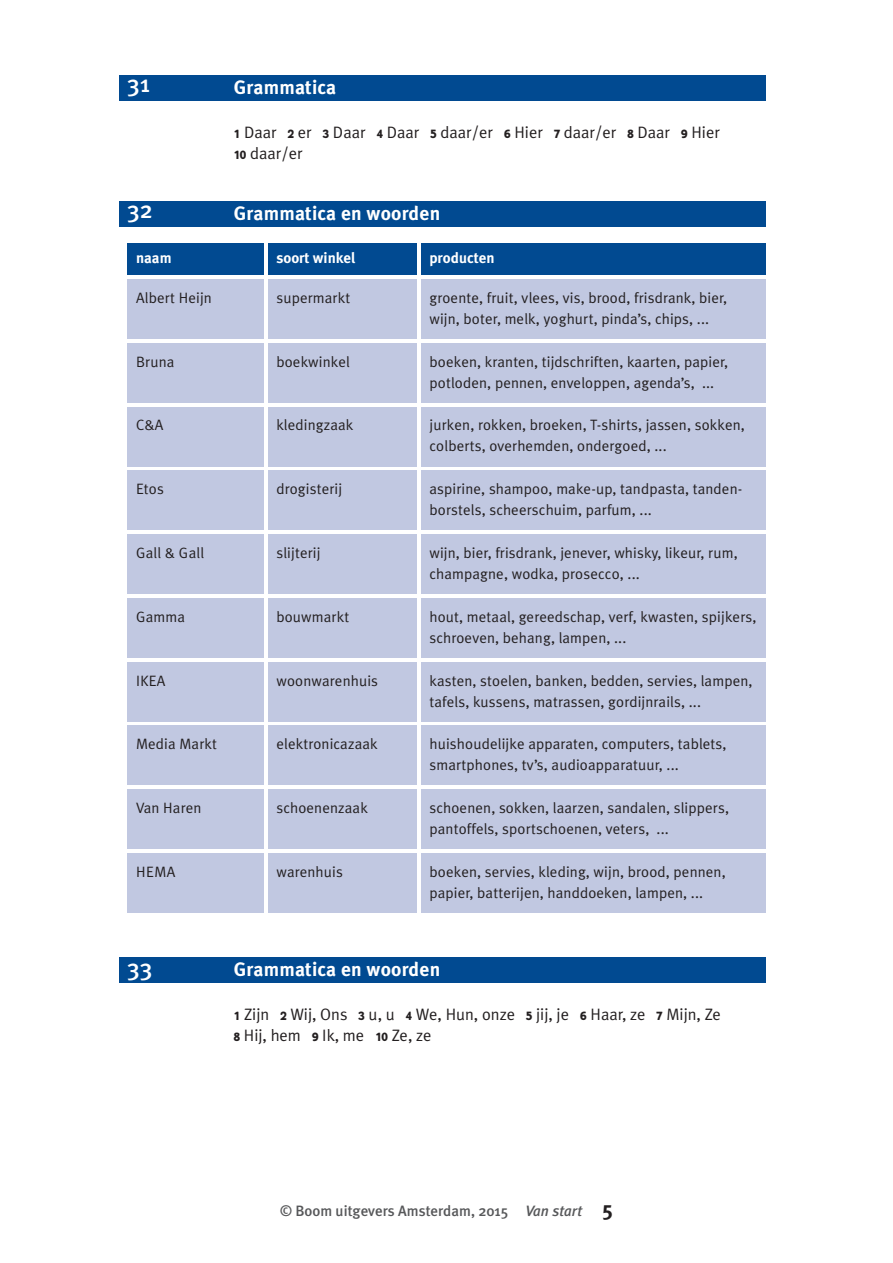
<style>
.page{position:relative;width:893px;height:1263px;background:#fff}
.page>*{position:absolute;margin:0;border:0;box-sizing:border-box;transform-origin:0 0}
.t1{font:500 24px "Meta Plus";color:#fff}
.t2{font:700 19.5px "Meta Plus";letter-spacing:.01em;color:#fff}
.t3{font:16.5px/21px "Meta Plus Normal";color:#231f20}
.t4{font:15px/21px "Meta Plus Normal";letter-spacing:.01em;color:#231f20}
.t5{font:500 15px "Meta Plus";color:#57585a}
.t6{font:700 15px "Meta Plus";color:#fff}
.s1{font-family:"Block BE";font-size:12px}
.s2{font-style:italic}
.s3{font-weight:700;font-size:21px;color:#231f20}
</style>
<div class="page">
<div style="left:119px;top:75px;width:646px;height:26px;background:#014a91"></div>
<div style="left:119px;top:201px;width:646px;height:26px;background:#014a91"></div>
<div style="left:128px;top:279px;width:136px;height:60px;background:#c1c8e1"></div>
<div style="left:268px;top:279px;width:149px;height:60px;background:#c1c8e1"></div>
<div style="left:421px;top:279px;width:344px;height:60px;background:#c1c8e1"></div>
<div style="left:128px;top:343px;width:136px;height:59px;background:#c1c8e1"></div>
<div style="left:268px;top:343px;width:149px;height:59px;background:#c1c8e1"></div>
<div style="left:421px;top:343px;width:344px;height:59px;background:#c1c8e1"></div>
<div style="left:128px;top:243px;width:136px;height:32px;background:#014a91"></div>
<div style="left:268px;top:243px;width:149px;height:32px;background:#014a91"></div>
<div style="left:421px;top:243px;width:344px;height:32px;background:#014a91"></div>
<div style="left:128px;top:407px;width:136px;height:59px;background:#c1c8e1"></div>
<div style="left:268px;top:407px;width:149px;height:59px;background:#c1c8e1"></div>
<div style="left:421px;top:407px;width:344px;height:59px;background:#c1c8e1"></div>
<div style="left:128px;top:470px;width:136px;height:60px;background:#c1c8e1"></div>
<div style="left:268px;top:470px;width:149px;height:60px;background:#c1c8e1"></div>
<div style="left:421px;top:470px;width:344px;height:60px;background:#c1c8e1"></div>
<div style="left:128px;top:534px;width:136px;height:60px;background:#c1c8e1"></div>
<div style="left:268px;top:534px;width:149px;height:60px;background:#c1c8e1"></div>
<div style="left:421px;top:534px;width:344px;height:60px;background:#c1c8e1"></div>
<div style="left:128px;top:598px;width:136px;height:60px;background:#c1c8e1"></div>
<div style="left:268px;top:598px;width:149px;height:60px;background:#c1c8e1"></div>
<div style="left:421px;top:598px;width:344px;height:60px;background:#c1c8e1"></div>
<div style="left:128px;top:662px;width:136px;height:59px;background:#c1c8e1"></div>
<div style="left:268px;top:662px;width:149px;height:59px;background:#c1c8e1"></div>
<div style="left:421px;top:662px;width:344px;height:59px;background:#c1c8e1"></div>
<div style="left:128px;top:725px;width:136px;height:60px;background:#c1c8e1"></div>
<div style="left:268px;top:725px;width:149px;height:60px;background:#c1c8e1"></div>
<div style="left:421px;top:725px;width:344px;height:60px;background:#c1c8e1"></div>
<div style="left:128px;top:789px;width:136px;height:60px;background:#c1c8e1"></div>
<div style="left:268px;top:789px;width:149px;height:60px;background:#c1c8e1"></div>
<div style="left:421px;top:789px;width:344px;height:60px;background:#c1c8e1"></div>
<div style="left:128px;top:853px;width:136px;height:60px;background:#c1c8e1"></div>
<div style="left:268px;top:853px;width:149px;height:60px;background:#c1c8e1"></div>
<div style="left:421px;top:853px;width:344px;height:60px;background:#c1c8e1"></div>
<div style="left:119px;top:957px;width:646px;height:26px;background:#014a91"></div>
<h1 class="t1" style="left:128px;top:70px;width:24px">31</h1>
<h2 class="t2" style="left:234px;top:76px;width:104px">Grammatica</h2>
<p class="t3" style="left:234px;top:122px;width:488px"><span class="s1">1</span> Daar <span class="s1">2</span> er <span class="s1">3</span> Daar <span class="s1">4</span> Daar <span class="s1">5</span> daar/er <span class="s1">6</span> Hier <span class="s1">7</span> daar/er <span class="s1">8</span> Daar <span class="s1">9</span> Hier<br><span class="s1">10</span> daar/er</p>
<h1 class="t1" style="left:128px;top:196px;width:27px">32</h1>
<h2 class="t2" style="left:234px;top:202px;width:208px">Grammatica en woorden</h2>
<p class="t6" style="left:136px;top:249px;width:37px">naam</p>
<p class="t6" style="left:276px;top:249px;width:81px">soort winkel</p>
<p class="t6" style="left:429px;top:249px;width:66px">producten</p>
<p class="t4" style="left:136px;top:287px;width:77px">Albert Heijn</p>
<p class="t4" style="left:276px;top:287px;width:75px">supermarkt</p>
<p class="t4" style="left:429px;top:287px;width:299px">groente, fruit, vlees, vis, brood, frisdrank, bier, wijn, boter, melk, yoghurt, pinda’s, chips, ...</p>
<p class="t4" style="left:136px;top:351px;width:40px">Bruna</p>
<p class="t4" style="left:276px;top:351px;width:75px">boekwinkel</p>
<p class="t4" style="left:429px;top:351px;width:300px">boeken, kranten, tijdschriften, kaarten, papier, potloden, pennen, enveloppen, agenda’s, ...</p>
<p class="t4" style="left:136px;top:415px;width:29px">C&amp;A</p>
<p class="t4" style="left:276px;top:415px;width:78px">kledingzaak</p>
<p class="t4" style="left:429px;top:415px;width:317px">jurken, rokken, broeken, T-shirts, jassen, sokken, colberts, overhemden, ondergoed, ...</p>
<p class="t4" style="left:136px;top:478px;width:29px">Etos</p>
<p class="t4" style="left:276px;top:478px;width:67px">drogisterij</p>
<p class="t4" style="left:429px;top:478px;width:314px">aspirine, shampoo, make-up, tandpasta, tanden&shy;borstels, scheerschuim, parfum, ...</p>
<p class="t4" style="left:136px;top:542px;width:70px">Gall &amp; Gall</p>
<p class="t4" style="left:276px;top:542px;width:46px">slijterij</p>
<p class="t4" style="left:429px;top:542px;width:310px">wijn, bier, frisdrank, jenever, whisky, likeur, rum, champagne, wodka, prosecco, ...</p>
<p class="t4" style="left:136px;top:606px;width:51px">Gamma</p>
<p class="t4" style="left:276px;top:606px;width:74px">bouwmarkt</p>
<p class="t4" style="left:429px;top:606px;width:328px">hout, metaal, gereedschap, verf, kwasten, spijkers, schroeven, behang, lampen, ...</p>
<p class="t4" style="left:136px;top:670px;width:31px">IKEA</p>
<p class="t4" style="left:276px;top:670px;width:103px">woonwarenhuis</p>
<p class="t4" style="left:429px;top:670px;width:325px">kasten, stoelen, banken, bedden, servies, lampen, tafels, kussens, matrassen, gordijnrails, ...</p>
<p class="t4" style="left:136px;top:733px;width:82px">Media Markt</p>
<p class="t4" style="left:276px;top:733px;width:103px">elektronicazaak</p>
<p class="t4" style="left:429px;top:733px;width:299px">huishoudelijke apparaten, computers, tablets, smartphones, tv’s, audioapparatuur, ...</p>
<p class="t4" style="left:136px;top:797px;width:67px">Van Haren</p>
<p class="t4" style="left:276px;top:797px;width:93px">schoenenzaak</p>
<p class="t4" style="left:429px;top:797px;width:301px">schoenen, sokken, laarzen, sandalen, slippers, pantoffels, sportschoenen, veters, ...</p>
<p class="t4" style="left:136px;top:861px;width:41px">HEMA</p>
<p class="t4" style="left:276px;top:861px;width:68px">warenhuis</p>
<p class="t4" style="left:429px;top:861px;width:298px">boeken, servies, kleding, wijn, brood, pennen, papier, batterijen, handdoeken, lampen, ...</p>
<h1 class="t1" style="left:128px;top:954px;width:27px">33</h1>
<h2 class="t2" style="left:234px;top:958px;width:208px">Grammatica en woorden</h2>
<p class="t3" style="left:234px;top:1004px;width:489px"><span class="s1">1</span> Zijn <span class="s1">2</span> Wij, Ons <span class="s1">3</span> u, u <span class="s1">4</span> We, Hun, onze <span class="s1">5</span> jij, je <span class="s1">6</span> Haar, ze <span class="s1">7</span> Mijn, Ze<br><span class="s1">8</span> Hij, hem <span class="s1">9</span> Ik, me <span class="s1">10</span> Ze, ze</p>
<p class="t5" style="left:280px;top:1201px;width:334px">© Boom uitgevers Amsterdam, 2015 <span class="s2">Van start</span> <span class="s3">5</span></p>
</div>
